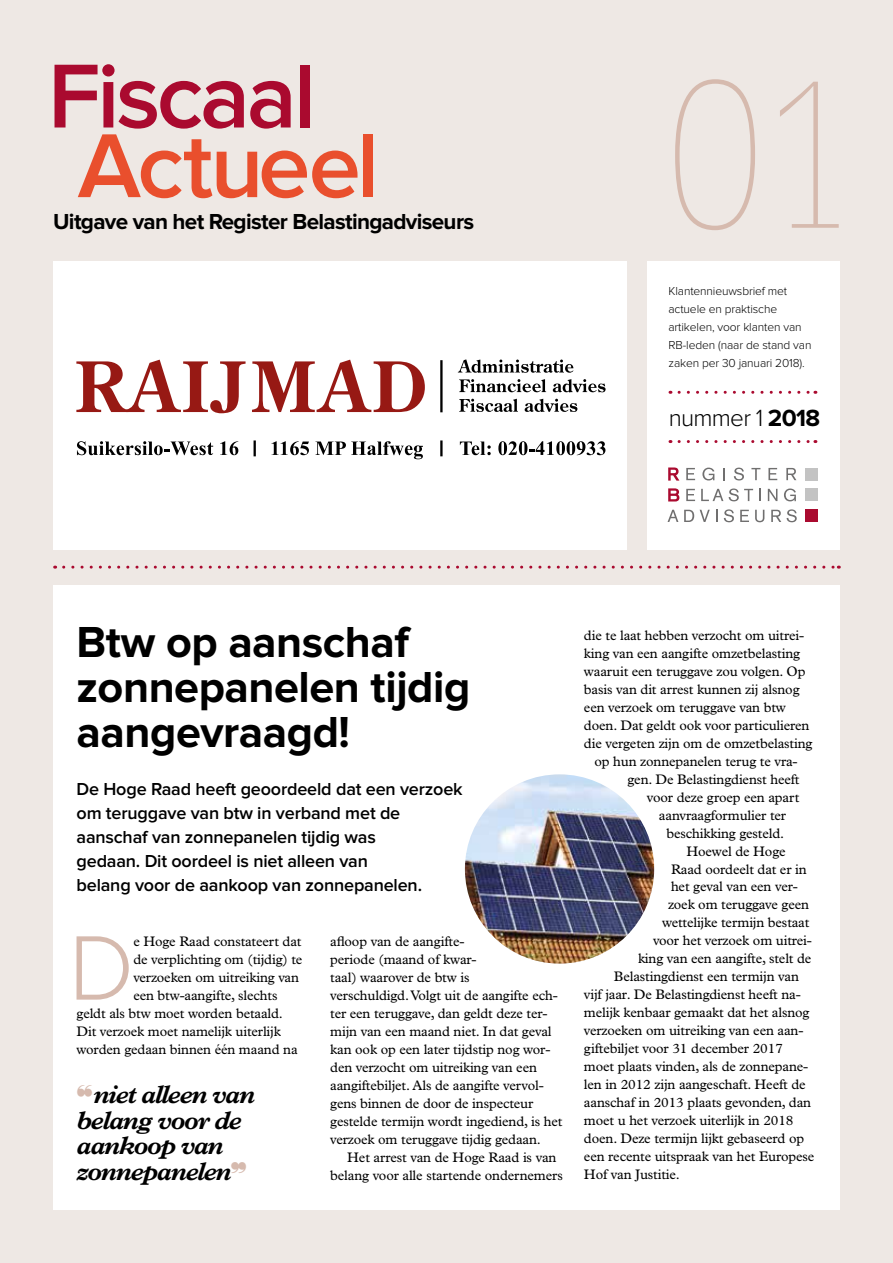
<style>
.page{position:relative;width:893px;height:1263px;background:#eee8e4}
.page>*{position:absolute;margin:0;border:0;box-sizing:border-box;transform-origin:0 0}
.t1{font:100 204px "Glypha LT Std";color:#d6baae}
.t2{font:300 94.8px "Proxima Nova";color:#d6baae}
.t3{font:600 94.05px "Proxima Nova";letter-spacing:-.04em;color:#aa0a2f}
.t4{font:600 94.05px "Proxima Nova";letter-spacing:-.035em;color:#e94f2d}
.t5{font:700 45px/45px "Proxima Nova";letter-spacing:-.01em;color:#000}
.t6{font:italic 700 25.5px/25.5px "Plantin Std";letter-spacing:-.05em;color:#000}
.t7{font:300 24.3px "Proxima Nova";letter-spacing:-.03em;color:#000}
.t8{font:700 22.5px "Proxima Nova";letter-spacing:-.03em;color:#000}
.t9{font:600 18px/24px "Proxima Nova";letter-spacing:-.01em;color:#000}
.t10{font:13.8px/18px "Plantin Std";letter-spacing:-.01em;color:#000}
.t11{font:300 12px/18px "Proxima Nova";letter-spacing:-.01em;color:#000}
.s1{font-weight:700}
.s2{color:#d6baae}
</style>
<div class="page">
<div style="left:53px;top:261px;width:573px;height:288px;background:#fff"></div>
<div style="left:647px;top:261px;width:193px;height:288px;background:#fff"></div>
<svg style="left:668px;top:467px;width:11px;height:14px"></svg>
<svg style="left:686px;top:468px;width:9px;height:12px"></svg>
<svg style="left:702px;top:468px;width:12px;height:12px"></svg>
<svg style="left:724px;top:468px;width:1px;height:12px"></svg>
<svg style="left:734px;top:468px;width:10px;height:12px"></svg>
<svg style="left:751px;top:468px;width:9px;height:12px"></svg>
<svg style="left:768px;top:468px;width:9px;height:12px"></svg>
<svg style="left:786px;top:468px;width:10px;height:12px"></svg>
<svg style="left:668px;top:488px;width:11px;height:13px"></svg>
<svg style="left:686px;top:489px;width:9px;height:12px"></svg>
<svg style="left:701px;top:489px;width:22px;height:12px"></svg>
<svg style="left:729px;top:488px;width:24px;height:13px"></svg>
<svg style="left:759px;top:489px;width:2px;height:12px"></svg>
<svg style="left:768px;top:489px;width:9px;height:12px"></svg>
<svg style="left:784px;top:488px;width:12px;height:13px"></svg>
<svg style="left:668px;top:510px;width:10px;height:12px"></svg>
<svg style="left:684px;top:510px;width:10px;height:12px"></svg>
<svg style="left:700px;top:510px;width:10px;height:12px"></svg>
<svg style="left:716px;top:510px;width:1px;height:12px"></svg>
<svg style="left:724px;top:509px;width:10px;height:13px"></svg>
<svg style="left:740px;top:510px;width:9px;height:12px"></svg>
<svg style="left:755px;top:510px;width:9px;height:12px"></svg>
<svg style="left:771px;top:510px;width:10px;height:12px"></svg>
<svg style="left:787px;top:509px;width:10px;height:13px"></svg>
<div style="left:805px;top:510px;width:12px;height:12px;background:#aa0a2f"></div>
<div style="left:805px;top:489px;width:12px;height:12px;background:#c3c3c3"></div>
<div style="left:805px;top:468px;width:12px;height:12px;background:#c3c3c3"></div>
<div style="left:53px;top:585px;width:787px;height:624px;background:#fff"></div>
<img style="left:465px;top:774px;width:189px;height:189px;border-radius:95px">
<svg style="left:64px;top:566px;width:775px;height:3px"></svg>
<svg style="left:679px;top:440px;width:137px;height:3px"></svg>
<svg style="left:679px;top:391px;width:137px;height:3px"></svg>
<svg style="left:77px;top:441px;width:136px;height:14px"></svg>
<svg style="left:220px;top:441px;width:18px;height:14px"></svg>
<svg style="left:271px;top:441px;width:38px;height:14px"></svg>
<svg style="left:315px;top:441px;width:108px;height:18px"></svg>
<svg style="left:460px;top:441px;width:31px;height:14px"></svg>
<svg style="left:498px;top:441px;width:107px;height:14px"></svg>
<svg style="left:76px;top:360px;width:170px;height:53px"></svg>
<svg style="left:252px;top:360px;width:173px;height:52px"></svg>
<hr style="left:440px;top:360px;width:3px;height:52px;background:#000">
<svg style="left:254px;top:440px;width:2px;height:16px"></svg>
<hr style="left:440px;top:440px;width:3px;height:16px;background:#000">
<svg style="left:458px;top:359px;width:115px;height:14px"></svg>
<svg style="left:459px;top:379px;width:87px;height:13px"></svg>
<svg style="left:553px;top:379px;width:52px;height:13px"></svg>
<svg style="left:459px;top:399px;width:59px;height:13px"></svg>
<svg style="left:525px;top:399px;width:52px;height:13px"></svg>
<h3 class="t3" style="left:48px;top:53px;width:270px">Fiscaal</h3>
<h3 class="t4" style="left:78px;top:123px;width:303px">Actueel</h3>
<h3 class="t8" style="left:53px;top:211px;width:422px">Uitgave van het Register Belastingadviseurs</h3>
<h1 class="t1" style="left:664px;top:37px;width:197px">01</h1>
<p class="t11" style="left:668px;top:282px;width:144px">Klantennieuwsbrief met actuele en praktische artikelen, voor klanten van<br>RB-leden (naar de stand van zaken per 30 januari 2018).</p>
<h3 class="t7" style="left:669px;top:407px;width:153px">nummer 1 <span class="s1">2018</span></h3>
<h3 class="t5" style="left:77px;top:621px;width:395px">Btw op aanschaf zonnepanelen tijdig aangevraagd!</h3>
<h3 class="t9" style="left:77px;top:778px;width:388px">De Hoge Raad heeft geoordeeld dat een verzoek om teruggave van btw in verband met de aanschaf van zonnepanelen tijdig was<br>gedaan. Dit oordeel is niet alleen van<br>belang voor de aankoop van zonnepanelen.</h3>
<h2 class="t2" style="left:69px;top:925px;width:67px">D</h2>
<p class="t10" style="left:133px;top:932px;width:169px">e Hoge Raad constateert dat</p>
<p class="t10" style="left:133px;top:950px;width:171px">de verplichting om (tijdig) te</p>
<p class="t10" style="left:133px;top:968px;width:167px">verzoeken om uitreiking van</p>
<p class="t10" style="left:133px;top:986px;width:146px">een btw-aangifte, slechts</p>
<p class="t10" style="left:77px;top:1004px;width:208px">geldt als btw moet worden betaald.</p>
<p class="t10" style="left:77px;top:1022px;width:206px">Dit verzoek moet namelijk uiterlijk</p>
<p class="t10" style="left:77px;top:1040px;width:223px">worden gedaan binnen één maand na</p>
<h3 class="t6" style="left:77px;top:1081px;width:180px"><span class="s2">❝</span>niet alleen van belang voor de aankoop van zonnepanelen</h3>
<p class="t10" style="left:330px;top:932px;width:234px">afloop van de aangifte-<br>periode (maand of kwar-<br>taal) waarover de btw is<br>verschuldigd. Volgt uit de aangifte ech&shy;ter een teruggave, dan geldt deze ter&shy;mijn van een maand niet. In dat geval kan ook op een later tijdstip nog wor&shy;den verzocht om uitreiking van een aangiftebiljet. Als de aangifte vervol&shy;gens binnen de door de inspecteur gestelde termijn wordt ingediend, is het verzoek om teruggave tijdig gedaan.</p>
<p class="t10" style="left:330px;top:1148px;width:234px;text-indent:17px">Het arrest van de Hoge Raad is van belang voor alle startende ondernemers</p>
<p class="t10" style="left:584px;top:626px;width:222px">die te laat hebben verzocht om uitrei-</p>
<p class="t10" style="left:584px;top:644px;width:218px">king van een aangifte omzetbelasting</p>
<p class="t10" style="left:584px;top:662px;width:223px">waaruit een teruggave zou volgen. Op</p>
<p class="t10" style="left:584px;top:680px;width:217px">basis van dit arrest kunnen zij alsnog</p>
<p class="t10" style="left:584px;top:698px;width:204px">een verzoek om teruggave van btw</p>
<p class="t10" style="left:584px;top:716px;width:227px">doen. Dat geldt ook voor particulieren</p>
<p class="t10" style="left:584px;top:734px;width:230px">die vergeten zijn om de omzetbelasting</p>
<p class="t10" style="left:594px;top:752px;width:205px">op hun zonnepanelen terug te vra-</p>
<p class="t10" style="left:627px;top:770px;width:174px">gen. De Belastingdienst heeft</p>
<p class="t10" style="left:647px;top:788px;width:154px">voor deze groep een apart</p>
<p class="t10" style="left:659px;top:806px;width:129px">aanvraagformulier ter</p>
<p class="t10" style="left:666px;top:824px;width:119px">beschikking gesteld.</p>
<p class="t10" style="left:686px;top:842px;width:101px">Hoewel de Hoge</p>
<p class="t10" style="left:671px;top:860px;width:137px">Raad oordeelt dat er in</p>
<p class="t10" style="left:671px;top:878px;width:128px">het geval van een ver-</p>
<p class="t10" style="left:668px;top:896px;width:143px">zoek om teruggave geen</p>
<p class="t10" style="left:662px;top:914px;width:149px">wettelijke termijn bestaat</p>
<p class="t10" style="left:653px;top:932px;width:160px">voor het verzoek om uitrei-</p>
<p class="t10" style="left:638px;top:950px;width:175px">king van een aangifte, stelt de</p>
<p class="t10" style="left:614px;top:968px;width:186px">Belastingdienst een termijn van</p>
<p class="t10" style="left:584px;top:986px;width:218px">vijf jaar. De Belastingdienst heeft na-</p>
<p class="t10" style="left:584px;top:1004px;width:227px">melijk kenbaar gemaakt dat het alsnog</p>
<p class="t10" style="left:584px;top:1022px;width:221px">verzoeken om uitreiking van een aan-</p>
<p class="t10" style="left:584px;top:1040px;width:200px">giftebiljet voor 31 december 2017</p>
<p class="t10" style="left:584px;top:1058px;width:226px">moet plaats vinden, als de zonnepane-</p>
<p class="t10" style="left:584px;top:1076px;width:223px">len in 2012 zijn aangeschaft. Heeft de</p>
<p class="t10" style="left:584px;top:1094px;width:229px">aanschaf in 2013 plaats gevonden, dan</p>
<p class="t10" style="left:584px;top:1112px;width:211px">moet u het verzoek uiterlijk in 2018</p>
<p class="t10" style="left:584px;top:1130px;width:222px">doen. Deze termijn lijkt gebaseerd op</p>
<p class="t10" style="left:584px;top:1148px;width:232px">een recente uitspraak van het Europese</p>
<p class="t10" style="left:584px;top:1166px;width:97px">Hof van Justitie.</p>
</div>
